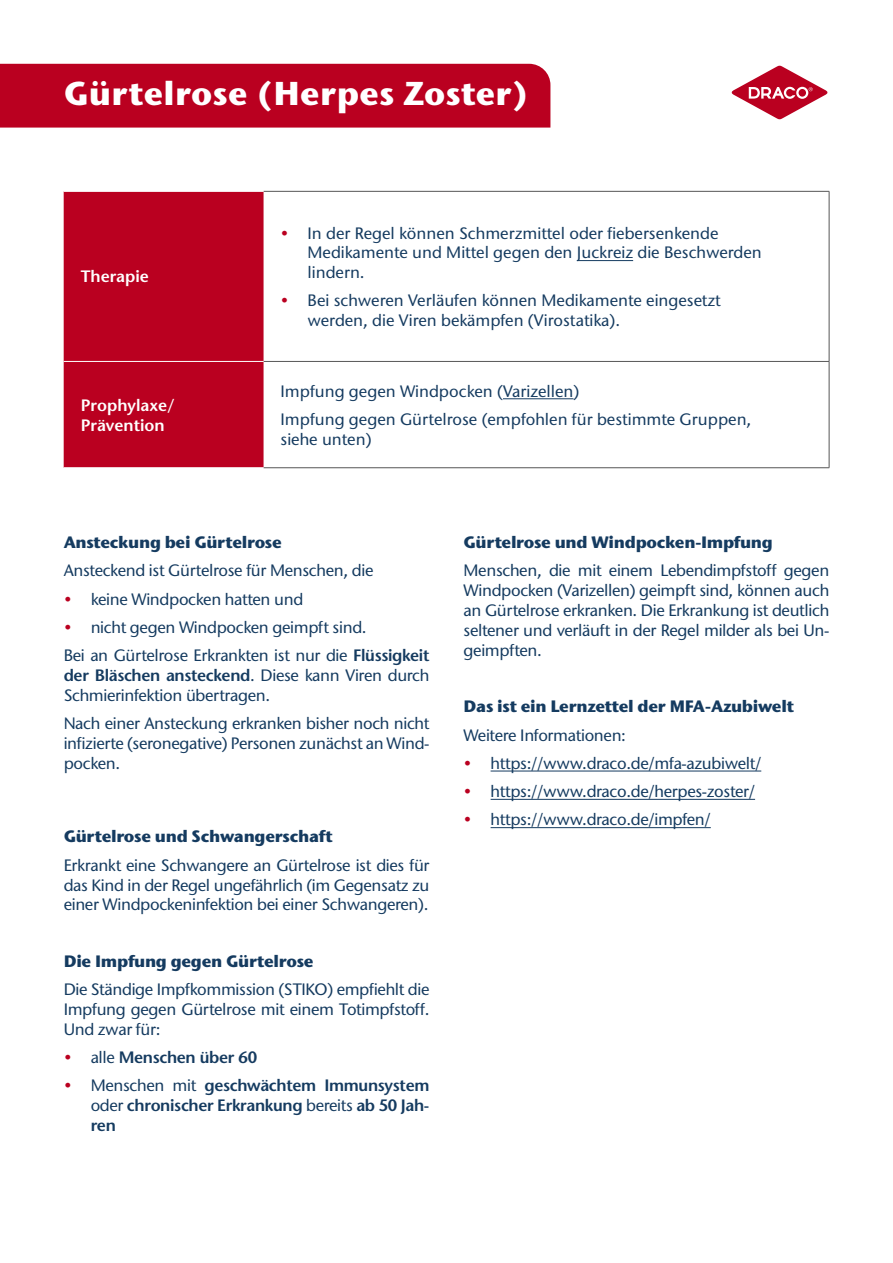
<style>
.page{position:relative;width:893px;height:1263px;background:#fff}
.page>*{position:absolute;margin:0;border:0;box-sizing:border-box;transform-origin:0 0}
.t1{font:700 33px "Stone Sans ITC Std";letter-spacing:.01em;color:#fff}
.t2{font:500 16.5px/19.8px "Stone Sans ITC Std";letter-spacing:-.02em;color:#153b60}
.t3{font:500 16.5px/19.8px "Stone Sans ITC Std";color:#153b60}
.t4{font:700 16.5px "Stone Sans ITC Std";letter-spacing:-.02em;color:#153b60}
.t5{font:600 16.5px/19.8px "Stone Sans Std";letter-spacing:-.02em;color:#153b60;text-align:justify}
.t6{font:600 16.5px/19.8px "Stone Sans Std";color:#fff}
.s1{color:#ba0020}
.s2{font-family:"Stone Sans Std";font-weight:600}
.s3{font-family:"Stone Sans ITC Std";font-weight:500}
.s4{font-family:"Stone Sans ITC Std";font-weight:500;color:#ba0020}
</style>
<div class="page">
<svg style="left:731px;top:65px;width:97px;height:55px"></svg>
<div style="left:64px;top:192px;width:200px;height:275px;background:#ba0020"></div>
<hr style="left:264px;top:191px;width:565px;height:1px;background:#565656">
<hr style="left:829px;top:192px;width:1px;height:169px;background:#565656">
<hr style="left:264px;top:361px;width:565px;height:1px;background:#565656">
<hr style="left:829px;top:362px;width:1px;height:106px;background:#565656">
<hr style="left:264px;top:467px;width:565px;height:1px;background:#565656">
<hr style="left:64px;top:361px;width:200px;height:1px;background:#fff">
<hr style="left:577px;top:260px;width:56px;height:1px;background:#153b60">
<hr style="left:503px;top:398px;width:70px;height:1px;background:#153b60">
<hr style="left:491px;top:771px;width:270px;height:1px;background:#153b60">
<hr style="left:491px;top:799px;width:264px;height:1px;background:#153b60">
<hr style="left:491px;top:827px;width:220px;height:1px;background:#153b60">
<div style="left:0;top:64px;width:550px;height:64px;background:#ba0020"></div>
<h1 class="t1" style="left:64px;top:72px;width:466px">Gürtelrose (Herpes Zoster)</h1>
<p class="t6" style="left:81px;top:267px;width:70px">Therapie</p>
<p class="t6" style="left:81px;top:395px;width:96px">Prophylaxe/<br>Prävention</p>
<p class="t3" style="left:308px;top:223px;width:456px;text-indent:-27px"><span class="s1">•</span> In der Regel können Schmerzmittel oder fiebersenkende<br>Medikamente und Mittel gegen den Juckreiz die Beschwerden lindern.</p>
<p class="t3" style="left:308px;top:291px;width:415px;text-indent:-27px"><span class="s1">•</span> Bei schweren Verläufen können Medikamente eingesetzt werden, die Viren bekämpfen (Virostatika).</p>
<p class="t3" style="left:281px;top:377px;width:472px;line-height:28.3px">Impfung gegen Windpocken (Varizellen)<br>Impfung gegen Gürtelrose (empfohlen für bestimmte Gruppen,</p>
<p class="t3" style="left:281px;top:429px;width:92px">siehe unten)</p>
<p class="t4" style="left:64px;top:532px;width:220px">Ansteckung bei Gürtelrose</p>
<p class="t2" style="left:64px;top:561px;width:311px">Ansteckend ist Gürtelrose für Menschen, die</p>
<p class="t2" style="left:64px;top:589px;width:241px"><span class="s1">•</span> keine Windpocken hatten und</p>
<p class="t2" style="left:64px;top:613px;width:367px;line-height:28.3px"><span class="s1">•</span> nicht gegen Windpocken geimpft sind.<br>Bei an Gürtelrose Erkrankten ist nur die <span class="s2">Flüssigkeit</span></p>
<p class="t5" style="left:64px;top:665px;width:367px">der Bläschen ansteckend<span class="s3">. Diese kann Viren durch</span></p>
<p class="t2" style="left:64px;top:681px;width:367px;line-height:28.3px">Schmierinfektion übertragen.<br>Nach einer Ansteckung erkranken bisher noch nicht</p>
<p class="t2" style="left:64px;top:733px;width:367px">infizierte (seronegative) Personen zunächst an Wind&shy;pocken.</p>
<p class="t4" style="left:64px;top:826px;width:271px">Gürtelrose und Schwangerschaft</p>
<p class="t2" style="left:64px;top:855px;width:367px;text-align:justify">Erkrankt eine Schwangere an Gürtelrose ist dies für das Kind in der Regel ungefährlich (im Gegensatz zu einer Windpockeninfektion bei einer Schwangeren).</p>
<p class="t4" style="left:64px;top:950px;width:251px">Die Impfung gegen Gürtelrose</p>
<p class="t2" style="left:64px;top:979px;width:367px;text-align:justify">Die Ständige Impfkommission (STIKO) empfiehlt die Impfung gegen Gürtelrose mit einem Totimpfstoff.<br>Und zwar für:</p>
<p class="t5" style="left:64px;top:1047px;width:195px"><span class="s4">•</span> <span class="s3">alle</span> Menschen über 60</p>
<p class="t5" style="left:91px;top:1076px;width:340px;text-indent:-27px"><span class="s4">•</span> <span class="s3">Menschen mit</span> geschwächtem Immunsystem <span class="s3">oder</span> chronischer Erkrankung <span class="s3">bereits</span> ab 50 Jah&shy;ren</p>
<p class="t4" style="left:464px;top:532px;width:311px">Gürtelrose und Windpocken-Impfung</p>
<p class="t2" style="left:464px;top:561px;width:367px;text-align:justify">Menschen, die mit einem Lebendimpfstoff gegen Windpocken (Varizellen) geimpft sind, können auch an Gürtelrose erkranken. Die Erkrankung ist deutlich seltener und verläuft in der Regel milder als bei Un&shy;geimpften.</p>
<p class="t4" style="left:464px;top:696px;width:332px">Das ist ein Lernzettel der MFA-Azubiwelt</p>
<p class="t2" style="left:464px;top:725px;width:164px">Weitere Informationen:</p>
<p class="t2" style="left:464px;top:753px;width:299px"><span class="s1">•</span> https://www.draco.de/mfa-azubiwelt/</p>
<p class="t2" style="left:464px;top:781px;width:293px"><span class="s1">•</span> https://www.draco.de/herpes-zoster/</p>
<p class="t2" style="left:464px;top:810px;width:249px"><span class="s1">•</span> https://www.draco.de/impfen/</p>
</div>
